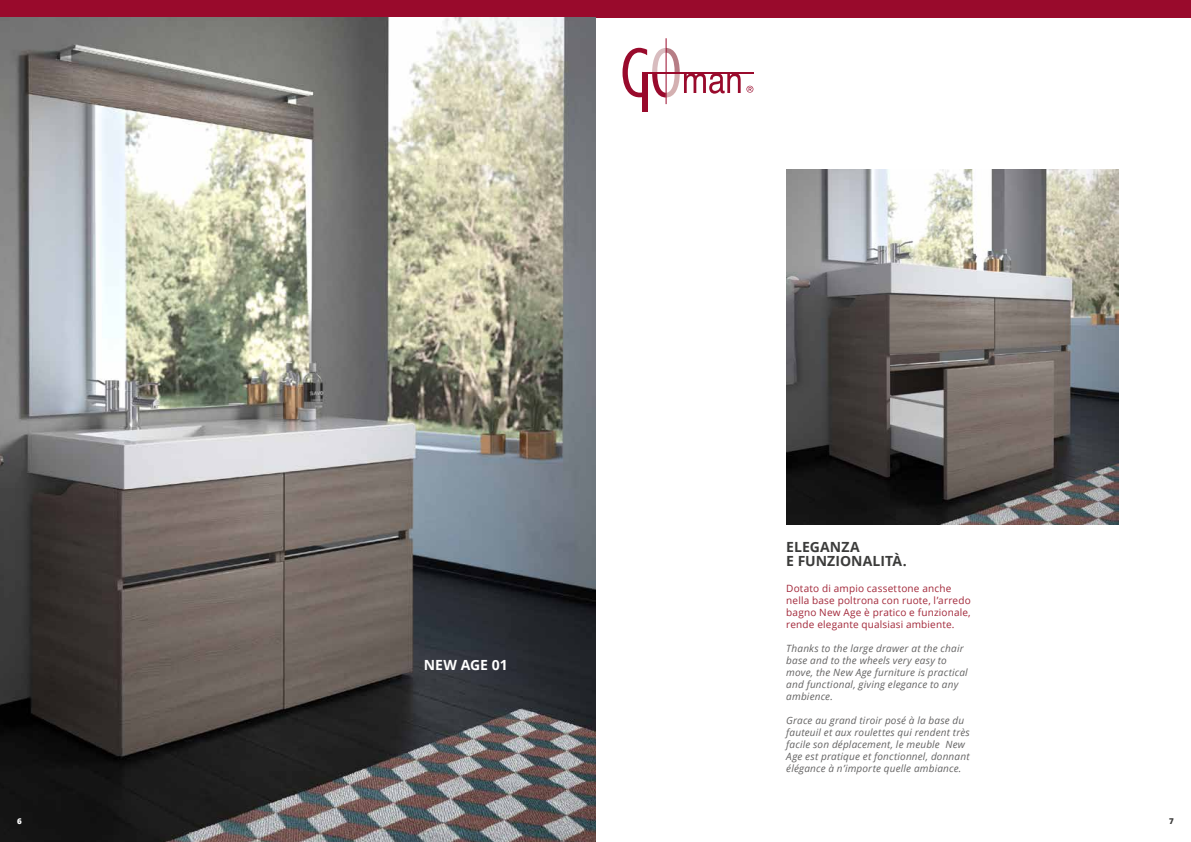
<style>
.page{position:relative;width:1191px;height:842px;background:#fff}
.page>*{position:absolute;margin:0;border:0;box-sizing:border-box;transform-origin:0 0}
.t1{font:700 14px/14px "Open Sans";letter-spacing:.005em;color:#3c3c3b}
.t2{font:700 14px "Open Sans";color:#fff}
.t3{font:italic 10px/12px "Open Sans";letter-spacing:.015em;color:#646363}
.t4{font:10px/12px "Open Sans";letter-spacing:.015em;color:#a22739}
.t5{font:800 8px "Open Sans";color:#3c3c3b}
.t6{font:800 8px "Open Sans";color:#fff}
</style>
<div class="page">
<div style="left:0;top:0;width:1191px;height:17px;background:#990a2c"></div>
<img style="left:786px;top:170px;width:332px;height:354px">
<svg style="left:622px;top:48px;width:118px;height:49px"></svg>
<hr style="left:642px;top:72px;width:111px;height:2px;background:#990a2c">
<div style="left:642px;top:73px;width:5px;height:39px;background:#990a2c"></div>
<hr style="left:666px;top:38px;width:1px;height:66px;background:#990a2c">
<svg style="left:746px;top:86px;width:7px;height:7px"></svg>
<img style="left:0;top:17px;width:595px;height:825px">
<p class="t6" style="left:17px;top:815px;width:6px">6</p>
<h1 class="t2" style="left:424px;top:655px;width:85px">NEW AGE 01</h1>
<h1 class="t1" style="left:786px;top:539px;width:122px">ELEGANZA<br>E FUNZIONALITÀ.</h1>
<p class="t4" style="left:786px;top:582px;width:186px">Dotato di ampio cassettone anche nella base poltrona con ruote, l’arredo bagno New Age è pratico e funzionale, rende elegante qualsiasi ambiente.</p>
<p class="t3" style="left:786px;top:642px;width:183px">Thanks to the large drawer at the chair base and to the wheels very easy to move, the New Age furniture is practical and functional, giving elegance to any ambience.</p>
<p class="t3" style="left:786px;top:714px;width:185px">Grace au grand tiroir posé à la base du fauteuil et aux roulettes qui rendent très facile son déplacement, le meuble New Age est pratique et fonctionnel, donnant élégance à n’importe quelle ambiance.</p>
<p class="t5" style="left:1169px;top:815px;width:6px">7</p>
</div>
